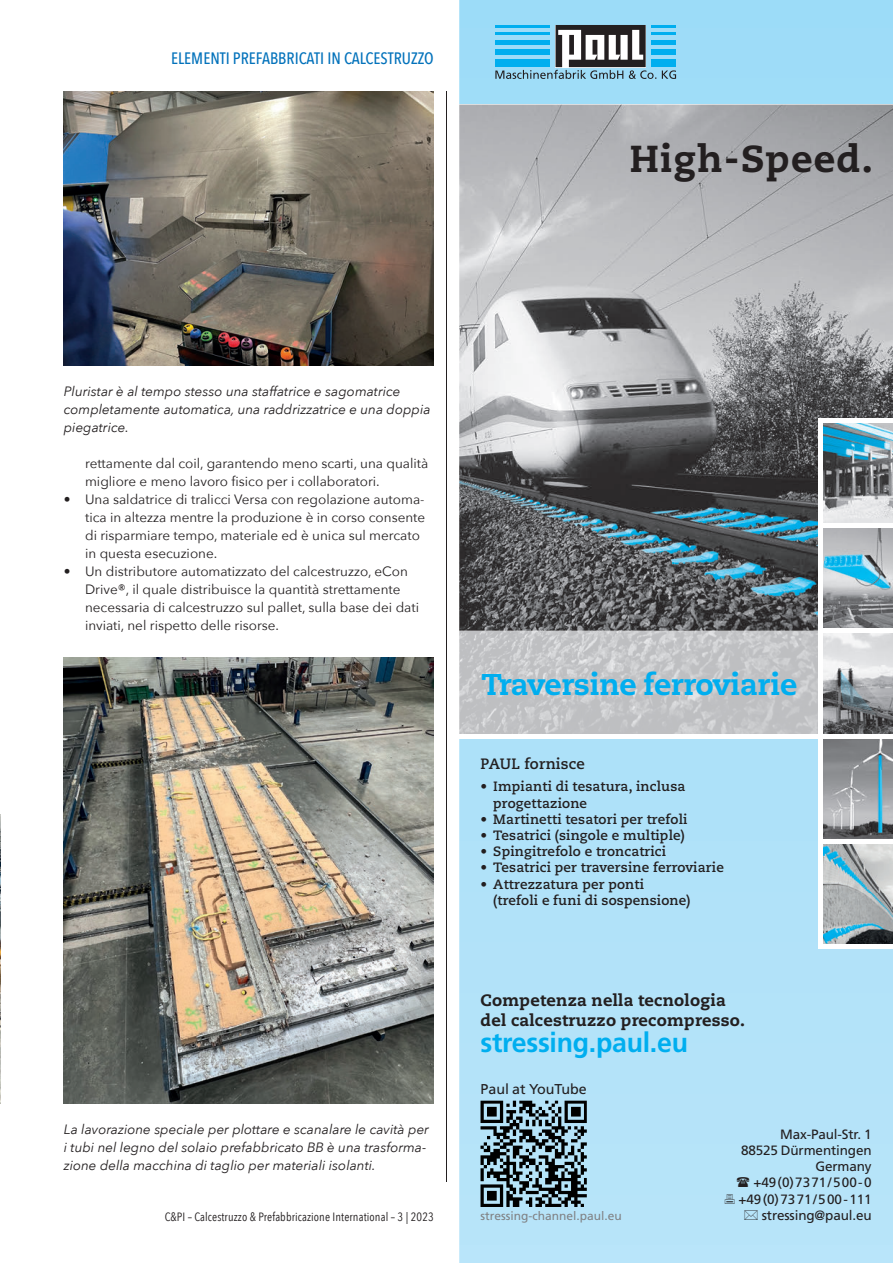
<style>
.page{position:relative;width:893px;height:1263px;background:#fff}
.page>*{position:absolute;margin:0;border:0;box-sizing:border-box;transform-origin:0 0}
.t1{font:800 37.5px "Caecilia";letter-spacing:.03em;color:#231f20}
.t2{font:800 30px "Caecilia";letter-spacing:-.01em;color:#00aeef}
.t3{font:700 27.6px "Frutiger";letter-spacing:-.01em;color:#00aeef}
.t4{font:800 16.5px/19.8px "Caecilia";letter-spacing:.015em;color:#231f20}
.t5{font:500 16.5px "Avenir Next Condensed";color:#0372bb}
.t6{font:700 15px "Caecilia";letter-spacing:.015em;color:#231f20}
.t7{font:14.25px "Frutiger";color:#231f20}
.t8{font:13.5px/18px "Avenir Next";color:#231f20}
.t9{font:italic 13.5px/18px "Avenir Next";color:#231f20}
.t10{font:700 13.5px/16.2px "Caecilia";letter-spacing:.015em;color:#231f20}
.t11{font:13.5px/16.2px "Frutiger";letter-spacing:-.01em;color:#231f20;text-align:right}
.t12{font:12px "Avenir Next Condensed";letter-spacing:.01em;color:#231f20}
.t13{font:12px "Frutiger";color:#808285}
</style>
<div class="page">
<hr style="left:446px;top:91px;width:1px;height:1091px;background:#231f20">
<img style="left:0;top:815px;width:1px;height:289px">
<img style="left:64px;top:91px;width:370px;height:275px">
<img style="left:64px;top:657px;width:370px;height:447px">
<svg style="left:459px;top:0;width:434px;height:1263px;background:#afe1f8"></svg>
<img style="left:459px;top:105px;width:434px;height:526px">
<img style="left:823px;top:423px;width:70px;height:100px">
<svg style="left:823px;top:633px;width:70px;height:101px;background:#a6a9ac"></svg>
<svg style="left:823px;top:738px;width:70px;height:101px;background:#8d959a"></svg>
<svg style="left:823px;top:843px;width:70px;height:101px;background:#99abb1"></svg>
<svg style="left:823px;top:528px;width:70px;height:101px;background:#90a8b2"></svg>
<img style="left:459px;top:631px;width:359px;height:103px">
<div style="left:818px;top:944px;width:75px;height:5px;background:#fff"></div>
<hr style="left:821px;top:839px;width:72px;height:4px;background:#fff">
<hr style="left:459px;top:734px;width:434px;height:4px;background:#fff">
<hr style="left:821px;top:629px;width:72px;height:4px;background:#fff">
<div style="left:821px;top:523px;width:72px;height:5px;background:#fff"></div>
<div style="left:818px;top:418px;width:75px;height:5px;background:#fff"></div>
<div style="left:818px;top:418px;width:5px;height:531px;background:#fff"></div>
<svg style="left:481px;top:1101px;width:106px;height:106px;background:#5a717b"></svg>
<svg style="left:495px;top:25px;width:181px;height:54px;background:#6ba3bb"></svg>
<svg style="left:737px;top:1177px;width:12px;height:10px"></svg>
<svg style="left:725px;top:1194px;width:10px;height:9px"></svg>
<svg style="left:745px;top:1210px;width:13px;height:10px"></svg>
<p class="t5" style="left:171px;top:49px;width:264px">ELEMENTI PREFABBRICATI IN CALCESTRUZZO</p>
<h1 class="t1" style="left:630px;top:135px;width:245px">High-Speed.</h1>
<p class="t9" style="left:64px;top:382px;width:368px">Pluristar è al tempo stesso una staffatrice e sagomatrice completamente automatica, una raddrizzatrice e una doppia piegatrice.</p>
<p class="t8" style="left:85px;top:454px;width:345px">rettamente dal coil, garantendo meno scarti, una qualità migliore e meno lavoro fisico per i collaboratori.</p>
<p class="t8" style="left:85px;top:490px;width:342px;text-indent:-21px">• Una saldatrice di tralicci Versa con regolazione automa&shy;tica in altezza mentre la produzione è in corso consente di risparmiare tempo, materiale ed è unica sul mercato in questa esecuzione.</p>
<p class="t8" style="left:85px;top:562px;width:335px;text-indent:-21px">• Un distributore automatizzato del calcestruzzo, eCon Drive®, il quale distribuisce la quantità strettamente necessaria di calcestruzzo sul pallet, sulla base dei dati inviati, nel rispetto delle risorse.</p>
<p class="t9" style="left:64px;top:1120px;width:367px">La lavorazione speciale per plottare e scanalare le cavità per i tubi nel legno del solaio prefabbricato BB è una trasforma&shy;zione della macchina di taglio per materiali isolanti.</p>
<p class="t12" style="left:165px;top:1207px;width:271px">C&amp;PI – Calcestruzzo &amp; Prefabbricazione International – 3 | 2023</p>
<h2 class="t2" style="left:481px;top:666px;width:317px">Traversine ferroviarie</h2>
<p class="t6" style="left:481px;top:755px;width:106px">PAUL fornisce</p>
<p class="t10" style="left:493px;top:779px;width:194px;text-indent:-13px">• Impianti di tesatura, inclusa progettazione</p>
<p class="t10" style="left:481px;top:811px;width:209px">• Martinetti tesatori per trefoli</p>
<p class="t10" style="left:481px;top:827px;width:206px">• Tesatrici (singole e multiple)</p>
<p class="t10" style="left:481px;top:844px;width:187px">• Spingitrefolo e troncatrici</p>
<p class="t10" style="left:481px;top:860px;width:245px">• Tesatrici per traversine ferroviarie</p>
<p class="t10" style="left:493px;top:876px;width:199px;text-indent:-13px">• Attrezzatura per ponti (trefoli e funi di sospensione)</p>
<p class="t4" style="left:481px;top:991px;width:266px">Competenza nella tecnologia del calcestruzzo precompresso.</p>
<h3 class="t3" style="left:481px;top:1026px;width:209px">stressing.paul.eu</h3>
<p class="t7" style="left:481px;top:1080px;width:108px">Paul at YouTube</p>
<p class="t13" style="left:481px;top:1208px;width:143px">stressing-channel.paul.eu</p>
<p class="t11" style="left:739px;top:1126px;width:135px">Max-Paul-Str. 1<br>88525 Dürmentingen<br>Germany +49(0)7371/500-0 +49(0)7371/500-111 stressing@paul.eu</p>
</div>
